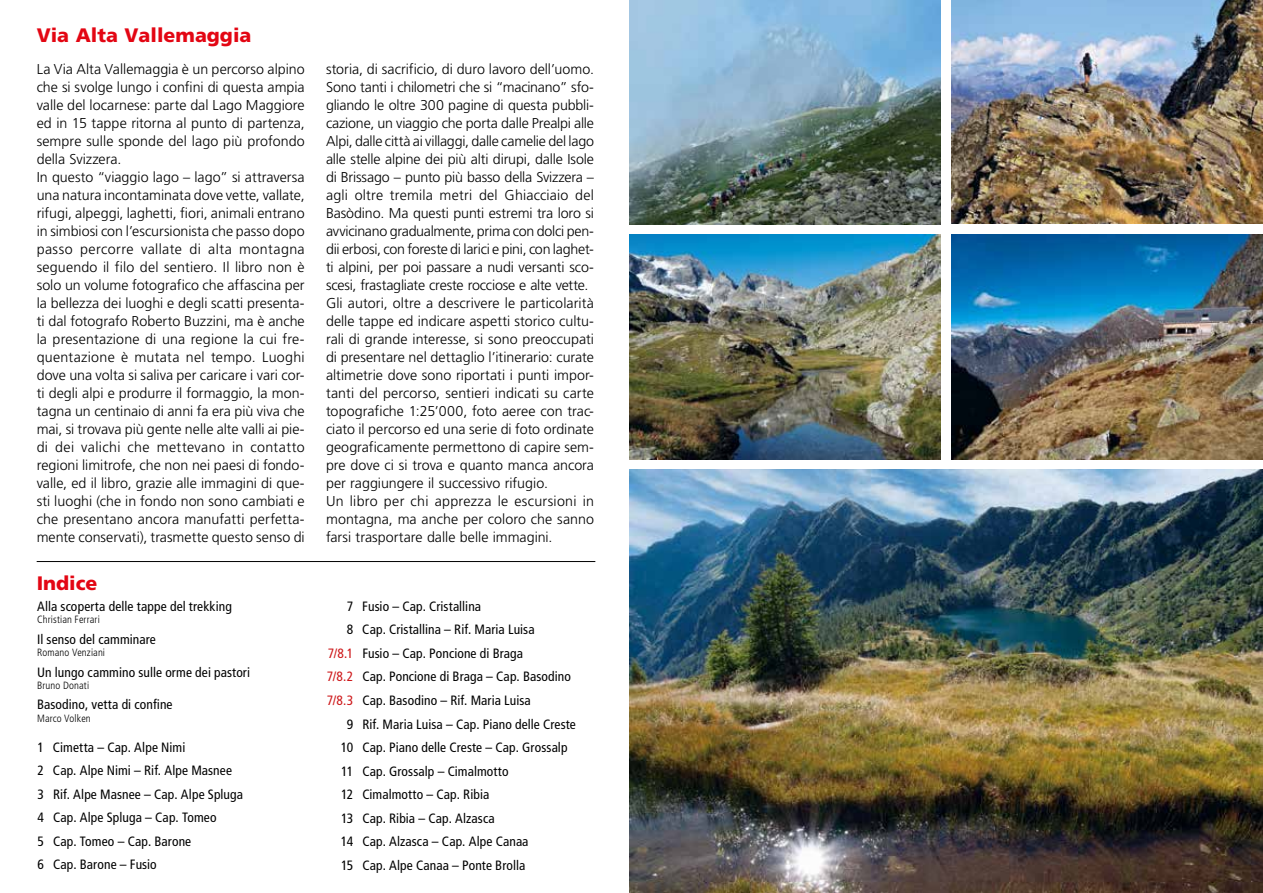
<style>
.page{position:relative;width:1263px;height:893px;background:#fff}
.page>*{position:absolute;margin:0;border:0;box-sizing:border-box;transform-origin:0 0}
.t1{font:900 19.5px "Frutiger LT Std";color:#e30613}
.t2{font:300 14.25px/18px "Frutiger LT Std";color:#000}
.t3{font:condensed 13.5px/23.5px "Frutiger LT Std";letter-spacing:.01em;color:#000}
.t4{font:300 condensed 10.5px "Frutiger LT Std";letter-spacing:.015em;color:#000}
.s1{color:#cd1719}
</style>
<div class="page">
<hr style="left:37px;top:561px;width:558px;height:1px;background:#000">
<img style="left:951px;top:235px;width:312px;height:224px">
<img style="left:629px;top:235px;width:312px;height:224px">
<img style="left:629px;top:0;width:312px;height:224px">
<img style="left:951px;top:0;width:312px;height:224px">
<img style="left:629px;top:469px;width:634px;height:424px">
<h1 class="t1" style="left:37px;top:23px;width:216px">Via Alta Vallemaggia</h1>
<p class="t2" style="left:37px;top:61px;width:270px">La Via Alta Vallemaggia è un percorso alpino che si svolge lungo i confini di questa ampia valle del locarnese: parte dal Lago Maggiore ed in 15 tappe ritorna al punto di partenza, sempre sulle sponde del lago più profondo della Svizzera.<br>In questo “viaggio lago – lago” si attraversa una natura incontaminata dove vette, vallate, rifugi, alpeggi, laghetti, fiori, animali entrano in simbiosi con l’escursionista che passo dopo passo percorre vallate di alta montagna seguendo il filo del sentiero. Il libro non è solo un volume fotografico che affascina per la bellezza dei luoghi e degli scatti presenta&shy;ti dal fotografo Roberto Buzzini, ma è anche la presentazione di una regione la cui fre&shy;quentazione è mutata nel tempo. Luoghi dove una volta si saliva per caricare i vari cor&shy;ti degli alpi e produrre il formaggio, la mon&shy;tagna un centinaio di anni fa era più viva che mai, si trovava più gente nelle alte valli ai pie&shy;di dei valichi che mettevano in contatto regioni limitrofe, che non nei paesi di fondo&shy;valle, ed il libro, grazie alle immagini di que&shy;sti luoghi (che in fondo non sono cambiati e che presentano ancora manufatti perfetta&shy;mente conservati), trasmette questo senso di</p>
<p class="t2" style="left:326px;top:61px;width:270px">storia, di sacrificio, di duro lavoro dell’uomo.<br>Sono tanti i chilometri che si “macinano” sfo&shy;gliando le oltre 300 pagine di questa pubbli&shy;cazione, un viaggio che porta dalle Prealpi alle Alpi, dalle città ai villaggi, dalle camelie del lago alle stelle alpine dei più alti dirupi, dalle Isole di Brissago – punto più basso della Svizzera – agli oltre tremila metri del Ghiacciaio del Basòdino. Ma questi punti estremi tra loro si avvicinano gradualmente, prima con dolci pen&shy;dii erbosi, con foreste di larici e pini, con laghet&shy;ti alpini, per poi passare a nudi versanti sco&shy;scesi, frastagliate creste rocciose e alte vette.<br>Gli autori, oltre a descrivere le particolarità delle tappe ed indicare aspetti storico cultu&shy;rali di grande interesse, si sono preoccupati di presentare nel dettaglio l’itinerario: curate altimetrie dove sono riportati i punti impor&shy;tanti del percorso, sentieri indicati su carte topografiche 1:25’000, foto aeree con trac&shy;ciato il percorso ed una serie di foto ordinate geograficamente permettono di capire sem&shy;pre dove ci si trova e quanto manca ancora per raggiungere il successivo rifugio.<br>Un libro per chi apprezza le escursioni in montagna, ma anche per coloro che sanno farsi trasportare dalle belle immagini.</p>
<h1 class="t1" style="left:37px;top:571px;width:62px">Indice</h1>
<p class="t3" style="left:37px;top:595px;width:196px">Alla scoperta delle tappe del trekking</p>
<p class="t4" style="left:37px;top:613px;width:64px">Christian Ferrari</p>
<p class="t3" style="left:37px;top:627px;width:120px">Il senso del camminare</p>
<p class="t4" style="left:37px;top:646px;width:70px">Romano Venziani</p>
<p class="t3" style="left:37px;top:660px;width:214px">Un lungo cammino sulle orme dei pastori</p>
<p class="t4" style="left:37px;top:679px;width:54px">Bruno Donati</p>
<p class="t3" style="left:37px;top:693px;width:137px">Basodino, vetta di confine</p>
<p class="t4" style="left:37px;top:712px;width:55px">Marco Volken</p>
<p class="t3" style="left:37px;top:735px;width:207px">1 Cimetta – Cap. Alpe Nimi<br>2 Cap. Alpe Nimi – Rif. Alpe Masnee<br>3 Rif. Alpe Masnee – Cap. Alpe Spluga<br>4 Cap. Alpe Spluga – Cap. Tomeo<br>5 Cap. Tomeo – Cap. Barone<br>6 Cap. Barone – Fusio</p>
<p class="t3" style="left:347px;top:595px;width:136px">7 Fusio – Cap. Cristallina</p>
<p class="t3" style="left:347px;top:618px;width:189px">8 Cap. Cristallina – Rif. Maria Luisa</p>
<p class="t3" style="left:328px;top:642px;width:197px"><span class="s1">7/8.1</span> Fusio – Cap. Poncione di Braga</p>
<p class="t3" style="left:327px;top:665px;width:246px"><span class="s1">7/8.2</span> Cap. Poncione di Braga – Cap. Basodino</p>
<p class="t3" style="left:327px;top:689px;width:206px"><span class="s1">7/8.3</span> Cap. Basodino – Rif. Maria Luisa</p>
<p class="t3" style="left:347px;top:712px;width:231px">9 Rif. Maria Luisa – Cap. Piano delle Creste</p>
<p class="t3" style="left:341px;top:736px;width:228px">10 Cap. Piano delle Creste – Cap. Grossalp</p>
<p class="t3" style="left:341px;top:759px;width:169px">11 Cap. Grossalp – Cimalmotto</p>
<p class="t3" style="left:341px;top:783px;width:150px">12 Cimalmotto – Cap. Ribia</p>
<p class="t3" style="left:341px;top:806px;width:155px">13 Cap. Ribia – Cap. Alzasca</p>
<p class="t3" style="left:341px;top:830px;width:189px">14 Cap. Alzasca – Cap. Alpe Canaa</p>
<p class="t3" style="left:341px;top:853px;width:186px">15 Cap. Alpe Canaa – Ponte Brolla</p>
</div>
